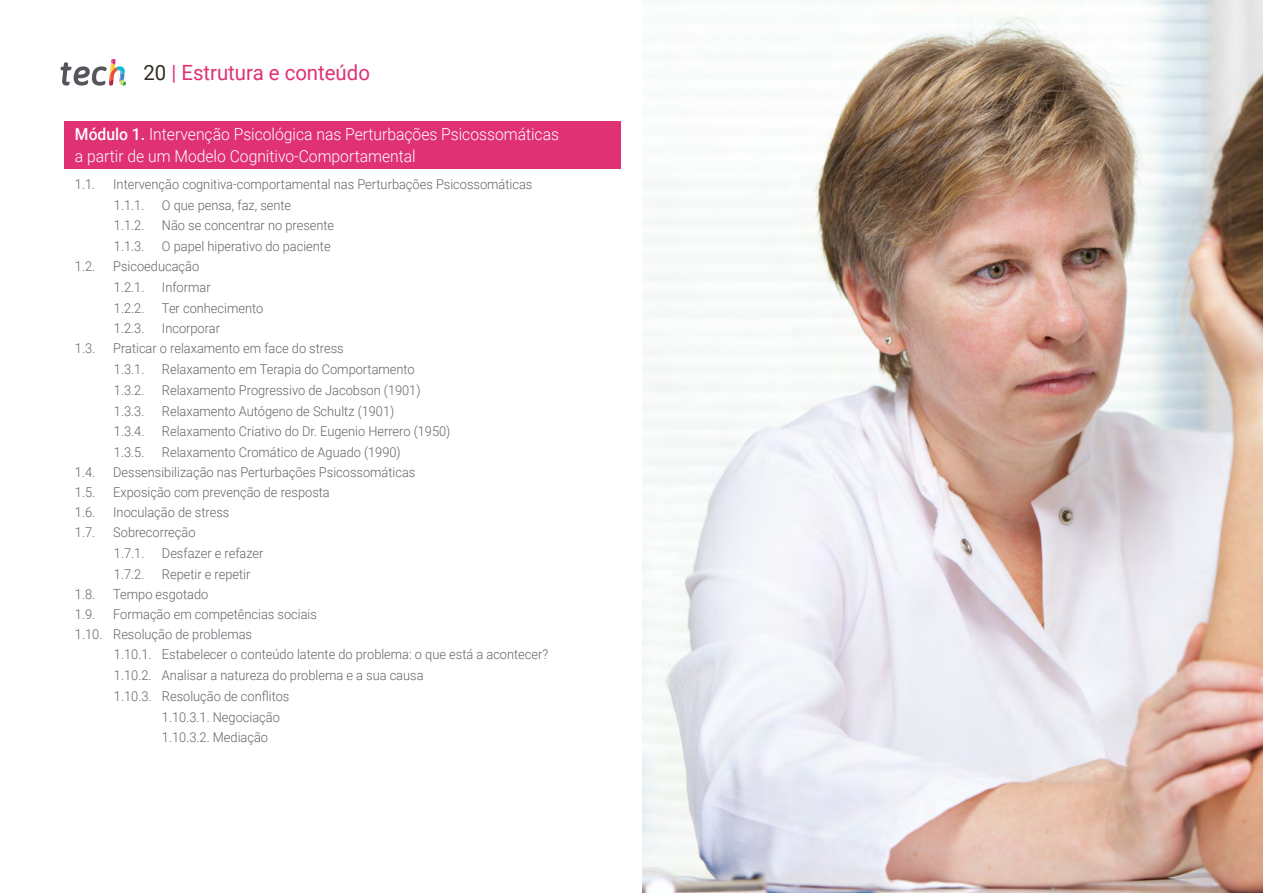
<style>
.page{position:relative;width:1263px;height:893px;background:#fff}
.page>*{position:absolute;margin:0;border:0;box-sizing:border-box;transform-origin:0 0}
.t1{font:21px "Roboto";color:#df3174}
.t2{font:300 16.5px/22.5px "Roboto";color:#fff;scale:.95 1}
.t3{font:300 13.5px/20.7px "Roboto";color:#61646a;scale:.95 1}
.s1{color:#312e20}
.s2{font-weight:500}
</style>
<div class="page">
<div style="left:64px;top:121px;width:557px;height:48px;background:#df3174"></div>
<svg style="left:61px;top:59px;width:65px;height:27px"></svg>
<img style="left:642px;top:0;width:621px;height:893px">
<h1 class="t1" style="left:144px;top:57px;width:228px"><span class="s1">20</span> | Estrutura e conteúdo</h1>
<p class="t2" style="left:75px;top:122px;width:511px"><span class="s2">Módulo 1.</span> Intervenção Psicológica nas Perturbações Psicossomáticas a partir de um Modelo Cognitivo-Comportamental</p>
<p class="t3" style="left:75px;top:173px;width:23px">1.1.</p>
<p class="t3" style="left:113px;top:173px;width:443px">Intervenção cognitiva-comportamental nas Perturbações Psicossomáticas<br>1.1.1.</p>
<p class="t3" style="left:162px;top:194px;width:138px">O que pensa, faz, sente</p>
<p class="t3" style="left:114px;top:215px;width:34px">1.1.2.</p>
<p class="t3" style="left:162px;top:215px;width:183px">Não se concentrar no presente</p>
<p class="t3" style="left:114px;top:235px;width:34px">1.1.3.</p>
<p class="t3" style="left:162px;top:235px;width:179px">O papel hiperativo do paciente</p>
<p class="t3" style="left:75px;top:255px;width:23px">1.2.</p>
<p class="t3" style="left:113px;top:255px;width:92px">Psicoeducação<br>1.2.1.</p>
<p class="t3" style="left:162px;top:276px;width:53px">Informar</p>
<p class="t3" style="left:114px;top:297px;width:34px">1.2.2.</p>
<p class="t3" style="left:162px;top:297px;width:108px">Ter conhecimento</p>
<p class="t3" style="left:114px;top:318px;width:34px">1.2.3.</p>
<p class="t3" style="left:162px;top:318px;width:63px">Incorporar</p>
<p class="t3" style="left:75px;top:338px;width:23px">1.3.</p>
<p class="t3" style="left:113px;top:338px;width:244px">Praticar o relaxamento em face do stress<br>1.3.1.</p>
<p class="t3" style="left:162px;top:358px;width:268px">Relaxamento em Terapia do Comportamento</p>
<p class="t3" style="left:114px;top:379px;width:34px">1.3.2.</p>
<p class="t3" style="left:162px;top:379px;width:274px">Relaxamento Progressivo de Jacobson (1901)</p>
<p class="t3" style="left:114px;top:400px;width:34px">1.3.3.</p>
<p class="t3" style="left:162px;top:400px;width:246px">Relaxamento Autógeno de Schultz (1901)</p>
<p class="t3" style="left:114px;top:421px;width:34px">1.3.4.</p>
<p class="t3" style="left:162px;top:421px;width:305px">Relaxamento Criativo do Dr. Eugenio Herrero (1950)</p>
<p class="t3" style="left:114px;top:441px;width:34px">1.3.5.</p>
<p class="t3" style="left:162px;top:441px;width:253px">Relaxamento Cromático de Aguado (1990)</p>
<p class="t3" style="left:75px;top:461px;width:23px">1.4.</p>
<p class="t3" style="left:113px;top:461px;width:320px">Dessensibilização nas Perturbações Psicossomáticas</p>
<p class="t3" style="left:75px;top:481px;width:23px">1.5.</p>
<p class="t3" style="left:113px;top:481px;width:229px">Exposição com prevenção de resposta</p>
<p class="t3" style="left:75px;top:501px;width:23px">1.6.</p>
<p class="t3" style="left:113px;top:501px;width:124px">Inoculação de stress</p>
<p class="t3" style="left:75px;top:521px;width:23px">1.7.</p>
<p class="t3" style="left:113px;top:521px;width:88px">Sobrecorreção<br>1.7.1.</p>
<p class="t3" style="left:162px;top:542px;width:108px">Desfazer e refazer</p>
<p class="t3" style="left:114px;top:563px;width:34px">1.7.2.</p>
<p class="t3" style="left:162px;top:563px;width:95px">Repetir e repetir</p>
<p class="t3" style="left:75px;top:583px;width:23px">1.8.</p>
<p class="t3" style="left:113px;top:583px;width:102px">Tempo esgotado</p>
<p class="t3" style="left:75px;top:603px;width:23px">1.9.</p>
<p class="t3" style="left:75px;top:603px;width:256px;line-height:20px;text-indent:38px">Formação em competências sociais<br>1.10. Resolução de problemas</p>
<p class="t3" style="left:114px;top:644px;width:459px">1.10.1. Estabelecer o conteúdo latente do problema: o que está a acontecer?</p>
<p class="t3" style="left:114px;top:664px;width:327px">1.10.2. Analisar a natureza do problema e a sua causa</p>
<p class="t3" style="left:114px;top:685px;width:186px">1.10.3. Resolução de conflitos</p>
<p class="t3" style="left:162px;top:706px;width:126px">1.10.3.1. Negociação</p>
<p class="t3" style="left:162px;top:727px;width:113px">1.10.3.2. Mediação</p>
</div>
